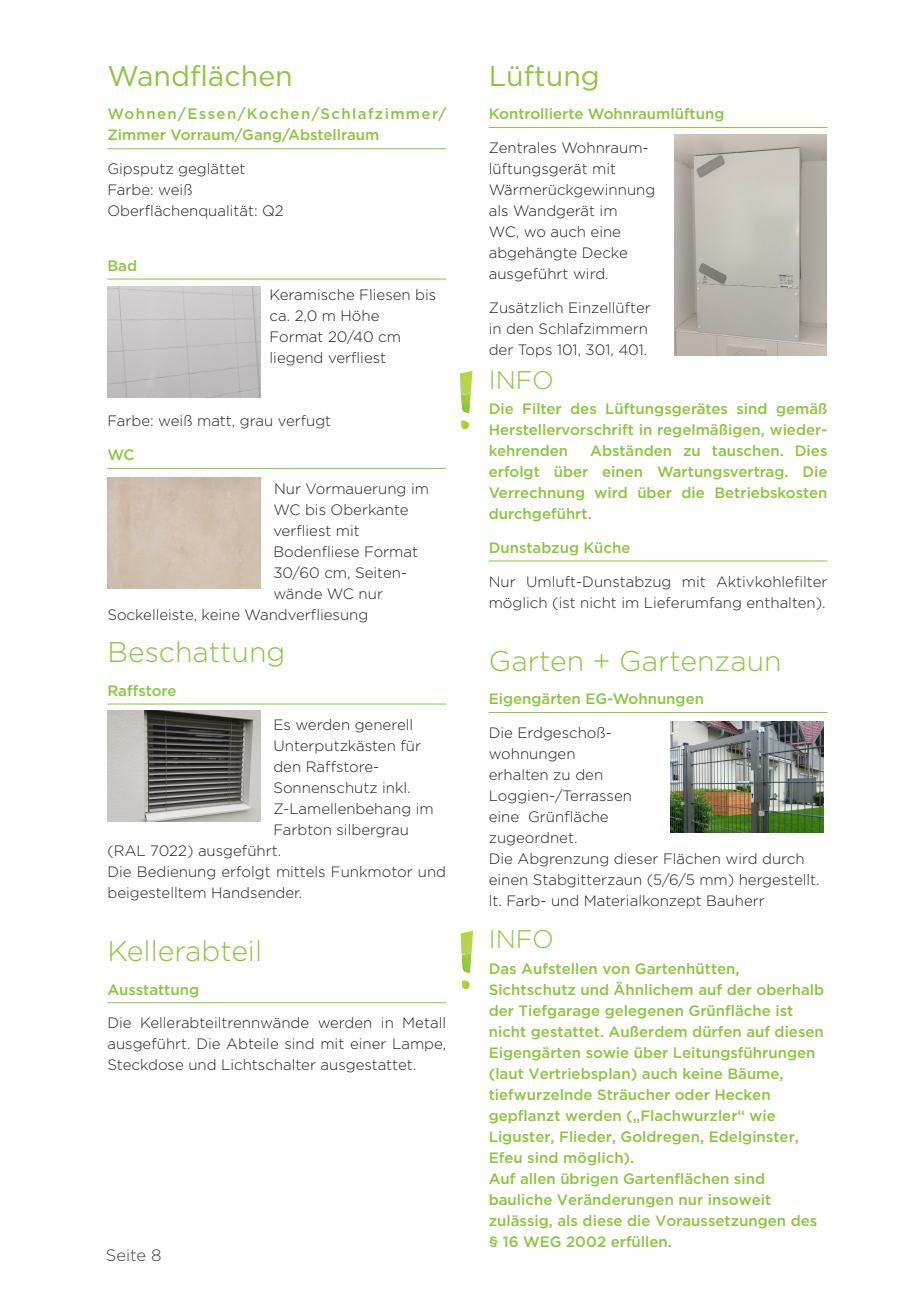
<style>
.page{position:relative;width:919px;height:1289px;background:#fff}
.page>*{position:absolute;margin:0;border:0;box-sizing:border-box;transform-origin:0 0}
.t1{font:300 28.5px "Gotham";color:#8bc63e}
.t2{font:28.5px "Gotham";color:#8bc63e}
.t3{font:300 25.5px "Gotham";color:#8bc63e}
.t4{font:300 16.5px "Gotham";color:#3e3e3f}
.t5{font:300 15px/21px "Gotham";color:#231f20}
.t6{font:500 15px/21px "Gotham";color:#8bc63e;text-align:justify}
.t7{font:500 15px/21px "Gotham";letter-spacing:.025em;color:#8bc63e}
.s1{color:#0072bc}
</style>
<div class="page">
<hr style="left:107px;top:148px;width:339px;height:1px;background:#8bc63e">
<hr style="left:107px;top:279px;width:339px;height:1px;background:#8bc63e">
<hr style="left:107px;top:468px;width:339px;height:1px;background:#8bc63e">
<hr style="left:107px;top:703px;width:339px;height:1px;background:#8bc63e">
<hr style="left:107px;top:1002px;width:339px;height:1px;background:#8bc63e">
<img style="left:107px;top:711px;width:153px;height:110px">
<hr style="left:488px;top:127px;width:339px;height:1px;background:#8bc63e">
<hr style="left:488px;top:560px;width:339px;height:1px;background:#8bc63e">
<hr style="left:488px;top:712px;width:339px;height:1px;background:#8bc63e">
<img style="left:107px;top:287px;width:153px;height:110px">
<img style="left:674px;top:134px;width:152px;height:221px">
<svg style="left:461px;top:395px;width:10px;height:18px"></svg>
<img style="left:460px;top:371px;width:12px;height:24px">
<svg style="left:461px;top:420px;width:8px;height:9px"></svg>
<img style="left:670px;top:721px;width:153px;height:111px">
<svg style="left:461px;top:954px;width:10px;height:19px"></svg>
<img style="left:460px;top:930px;width:13px;height:24px">
<svg style="left:461px;top:980px;width:8px;height:9px"></svg>
<h1 class="t2" style="left:107px;top:63px;width:187px">Wandflächen</h1>
<p class="t7" style="left:107px;top:104px;width:340px">Wohnen/Essen/Kochen/Schlafzimmer/<br>Zimmer Vorraum/Gang/Abstellraum</p>
<p class="t5" style="left:107px;top:159px;width:178px">Gipsputz geglättet<br>Farbe: weiß<br>Oberflächenqualität: Q2</p>
<p class="t6" style="left:107px;top:255px;width:31px">Bad</p>
<p class="t5" style="left:269px;top:285px;width:168px">Keramische Fliesen bis ca. 2,0 m Höhe<br>Format 20/40 cm liegend verfliest</p>
<p class="t5" style="left:107px;top:411px;width:225px">Farbe: weiß matt, grau verfugt</p>
<p class="t6" style="left:107px;top:444px;width:29px">WC</p>
<p class="t5" style="left:274px;top:478px;width:156px">Nur Vormauerung im</p>
<p class="t5" style="left:273px;top:499px;width:137px">WC bis Oberkante</p>
<p class="t5" style="left:273px;top:520px;width:88px">verfliest mit</p>
<p class="t5" style="left:273px;top:541px;width:146px">Bodenfliese Format</p>
<p class="t5" style="left:273px;top:562px;width:135px">30/60 cm, Seiten-</p>
<p class="t5" style="left:273px;top:583px;width:111px">wände WC nur</p>
<p class="t5" style="left:107px;top:604px;width:262px">Sockelleiste, keine Wandverfliesung</p>
<h1 class="t1" style="left:107px;top:638px;width:179px">Beschattung</h1>
<p class="t6" style="left:107px;top:680px;width:71px">Raffstore</p>
<p class="t5" style="left:273px;top:714px;width:141px">Es werden generell</p>
<p class="t5" style="left:273px;top:735px;width:149px">Unterputzkästen für</p>
<p class="t5" style="left:273px;top:756px;width:107px">den Raffstore-</p>
<p class="t5" style="left:273px;top:777px;width:139px">Sonnenschutz inkl.</p>
<p class="t5" style="left:273px;top:798px;width:162px">Z-Lamellenbehang im</p>
<p class="t5" style="left:273px;top:819px;width:137px">Farbton silbergrau</p>
<p class="t5" style="left:107px;top:840px;width:175px">(RAL 7022) ausgeführt.</p>
<p class="t5" style="left:107px;top:861px;width:340px">Die Bedienung erfolgt mittels Funkmotor und</p>
<p class="t5" style="left:107px;top:882px;width:196px">beigestelltem Handsender.</p>
<h1 class="t1" style="left:107px;top:936px;width:156px">Kellerabteil</h1>
<p class="t6" style="left:107px;top:978px;width:93px">Ausstattung</p>
<p class="t5" style="left:107px;top:1012px;width:340px;text-align:justify">Die Kellerabteiltrennwände werden in Metall ausgeführt. Die Abteile sind mit einer Lampe, Steckdose und Lichtschalter ausgestattet.</p>
<p class="t4" style="left:106px;top:1246px;width:57px">Seite 8</p>
<h1 class="t2" style="left:488px;top:63px;width:113px">Lüftung</h1>
<p class="t6" style="left:488px;top:104px;width:237px">Kontrollierte Wohnraumlüftung</p>
<p class="t5" style="left:488px;top:138px;width:168px">Zentrales Wohnraum&shy;lüftungsgerät mit<br>Wärmerückgewinnung als Wandgerät im<br>WC, wo auch eine abgehängte Decke ausgeführt wird<span class="s1">.</span></p>
<p class="t5" style="left:488px;top:297px;width:163px">Zusätzlich Einzellüfter in den Schlafzimmern der Tops 101, 301, 401.</p>
<h2 class="t3" style="left:488px;top:367px;width:67px">INFO</h2>
<p class="t6" style="left:488px;top:398px;width:340px">Die Filter des Lüftungsgerätes sind gemäß Herstellervorschrift in regelmäßigen, wieder&shy;kehrenden</p>
<p class="t6" style="left:488px;top:440px;width:340px;text-indent:101px">Abständen zu tauschen. Dies erfolgt über einen Wartungsvertrag. Die Verrechnung wird über die Betriebskosten durchgeführt.</p>
<p class="t6" style="left:488px;top:537px;width:143px">Dunstabzug Küche</p>
<p class="t5" style="left:488px;top:571px;width:340px">Nur Umluft-Dunstabzug mit Aktivkohlefilter möglich (ist nicht im Lieferumfang enthalten).</p>
<h1 class="t1" style="left:488px;top:646px;width:294px">Garten + Gartenzaun</h1>
<p class="t6" style="left:488px;top:688px;width:217px">Eigengärten EG-Wohnungen</p>
<p class="t5" style="left:488px;top:722px;width:332px">Die Erdgeschoß-<br>wohnungen<br>erhalten zu den<br>Loggien-/Terrassen<br>eine Grünfläche<br>zugeordnet.<br>Die Abgrenzung dieser Flächen wird durch einen Stabgitterzaun (5/6/5 mm) hergestellt. lt. Farb- und Materialkonzept Bauherr</p>
<h2 class="t3" style="left:488px;top:926px;width:67px">INFO</h2>
<p class="t6" style="left:488px;top:957px;width:337px;text-align:left">Das Aufstellen von Gartenhütten, Sichtschutz und Ähnlichem auf der oberhalb der Tiefgarage gelegenen Grünfläche ist nicht gestattet. Außerdem dürfen auf diesen Eigengärten sowie über Leitungsführungen (laut Vertriebsplan) auch keine Bäume, tiefwurzelnde Sträucher oder Hecken gepflanzt werden („Flachwurzler“ wie Liguster, Flieder, Goldregen, Edelginster, Efeu sind möglich).<br>Auf allen übrigen Gartenflächen sind bauliche Veränderungen nur insoweit zulässig, als diese die Voraussetzungen des § 16 WEG 2002 erfüllen.</p>
</div>
